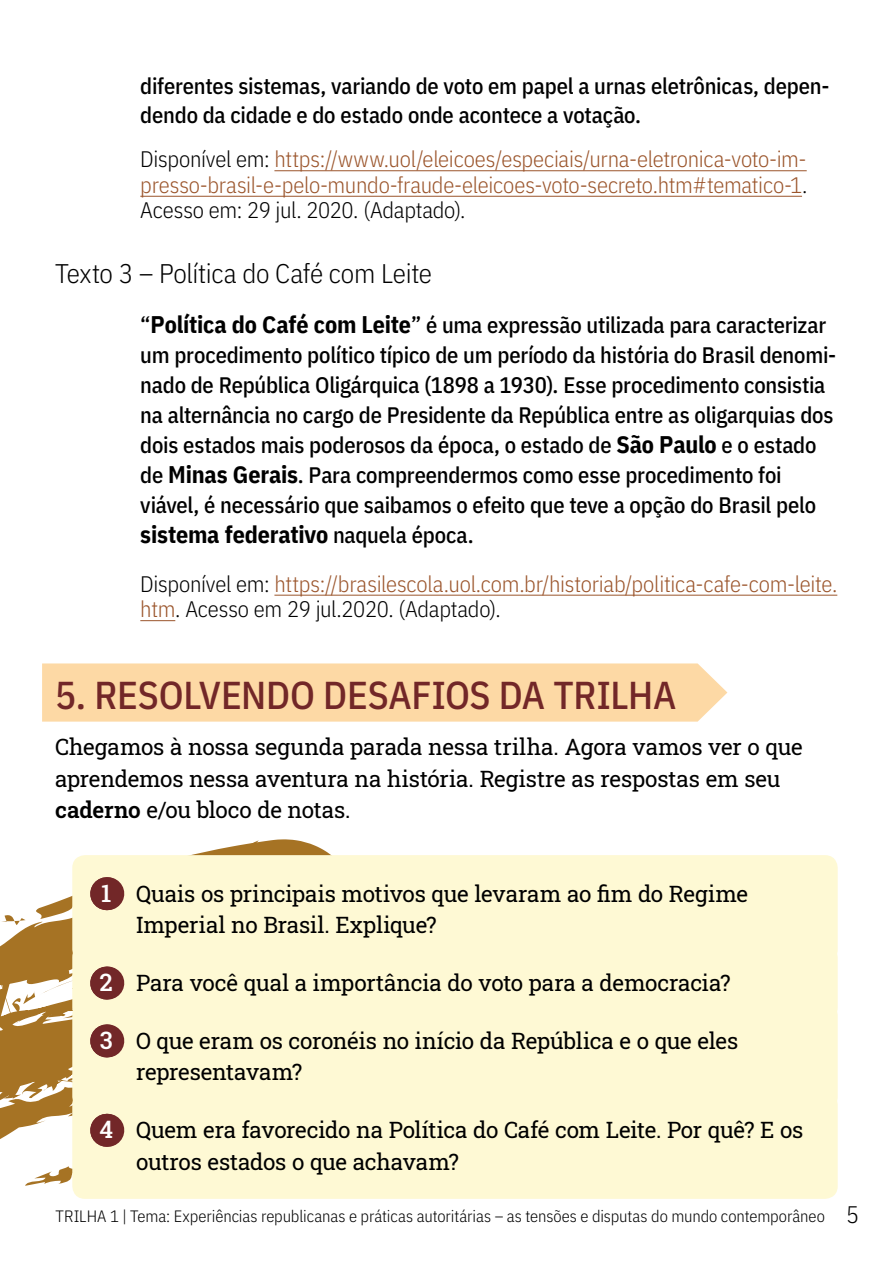
<style>
.page{position:relative;width:893px;height:1263px;background:#fff}
.page>*{position:absolute;margin:0;border:0;box-sizing:border-box;transform-origin:0 0}
.Etapa{font:500 39px "IBM Plex Sans Cond";letter-spacing:-.005em;color:#722728}
.Texto_1{font:300 27px "IBM Plex Sans Cond";letter-spacing:-.01em;color:#000}
.Texto___Retirado{font:700 24px "IBM Plex Sans Cond";letter-spacing:-.01em;color:#000}
.Texto___Retirado-2{font:500 22.5px/30px "IBM Plex Sans Cond";letter-spacing:-.01em;color:#000}
.Texto_normal{font:22.5px/31.5px "Roboto Slab";letter-spacing:-.01em;color:#000}
.Referência{font:300 22.5px/25.5px "IBM Plex Sans Cond";letter-spacing:-.01em;color:#9b552c;text-align:justify}
.t1{font:300 16.5px "IBM Plex Sans Cond";letter-spacing:-.005em;color:#000}
.s1{color:#000}
.s2{font-weight:700;font-size:24px}
.s3{font-weight:500;font-size:22.5px}
.s4{font-weight:600}
.s5{font-weight:500;font-size:24px;color:#fff}
.s6{font-size:24px}
</style>
<div class="page">
<svg style="left:25px;top:1166px;width:47px;height:20px"></svg>
<svg style="left:0;top:1057px;width:72px;height:82px;fill:#a67324"></svg>
<svg style="left:66px;top:1077px;width:6px;height:4px"></svg>
<hr style="left:274px;top:170px;width:533px;height:1px;background:#9b552c">
<hr style="left:140px;top:196px;width:662px;height:1px;background:#9b552c">
<hr style="left:274px;top:595px;width:563px;height:1px;background:#9b552c">
<hr style="left:140px;top:620px;width:35px;height:1px;background:#9b552c">
<div style="left:42px;top:663px;width:685px;height:59px;background:#fdd9a5"></div>
<div style="left:72px;top:855px;width:766px;height:107px;background:#fef9d4;border-radius:13px"></div>
<div style="left:72px;top:944px;width:766px;height:76px;background:#fef9d4;border-radius:13px"></div>
<div style="left:72px;top:1002px;width:766px;height:107px;background:#fef9d4;border-radius:13px"></div>
<svg style="left:0;top:839px;width:332px;height:218px"></svg>
<hr style="left:0;top:1024px;width:1px;height:33px;background:#722728">
<hr style="left:107px;top:1024px;width:1px;height:33px;background:#722728">
<div style="left:72px;top:1092px;width:766px;height:107px;background:#fef9d4;border-radius:13px"></div>
<svg style="left:43px;top:1088px;width:82px;height:59px"></svg>
<hr style="left:0;top:1114px;width:1px;height:33px;background:#722728">
<hr style="left:107px;top:1114px;width:1px;height:33px;background:#722728">
<p class="Texto___Retirado-2" style="left:140px;top:70px;width:691px;line-height:28.5px">diferentes sistemas, variando de voto em papel a urnas eletrônicas, depen&shy;dendo da cidade e do estado onde acontece a votação.</p>
<p class="Referência" style="left:140px;top:145px;width:668px"><span class="s1">Disponível em:</span> https://www.uol/eleicoes/especiais/urna-eletronica-voto-im&shy;presso-brasil-e-pelo-mundo-fraude-eleicoes-voto-secreto.htm#tematico-1<span class="s1">.<br>Acesso em: 29 jul. 2020. (Adaptado).</span></p>
<p class="Texto_1" style="left:55px;top:253px;width:378px">Texto 3 – Política do Café com Leite</p>
<p class="Texto___Retirado-2" style="left:140px;top:308px;width:697px">“<span class="s2">Política do Café com Leite</span>” é uma expressão utilizada para caracterizar um procedimento político típico de um período da história do Brasil denomi&shy;nado de República Oligárquica (1898 a 1930). Esse procedimento consistia na alternância no cargo de Presidente da República entre as oligarquias dos dois estados mais poderosos da época, o estado de <span class="s2">São Paulo</span> e o estado de <span class="s2">Minas Gerais</span>. Para compreendermos como esse procedimento foi viável, é necessário que saibamos o efeito que teve a opção do Brasil pelo</p>
<p class="Texto___Retirado" style="left:140px;top:515px;width:335px">sistema federativo <span class="s3">naquela época.</span></p>
<p class="Referência" style="left:140px;top:569px;width:698px"><span class="s1">Disponível em:</span> https://brasilescola.uol.com.br/historiab/politica-cafe-com-leite. htm<span class="s1">. Acesso em 29 jul.2020. (Adaptado).</span></p>
<p class="Etapa" style="left:55px;top:664px;width:623px">5. RESOLVENDO DESAFIOS DA TRILHA</p>
<p class="Texto_normal" style="left:55px;top:731px;width:749px">Chegamos à nossa segunda parada nessa trilha. Agora vamos ver o que aprendemos nessa aventura na história. Registre as respostas em seu <span class="s4">caderno</span> e/ou bloco de notas.</p>
<p class="Texto_normal" style="left:136px;top:877px;width:614px;text-indent:-35px"><span class="s5">1</span> Quais os principais motivos que levaram ao fim do Regime<br>Imperial no Brasil. Explique?</p>
<p class="Texto_normal" style="left:100px;top:966px;width:632px"><span class="s5">2</span> Para você qual a importância do voto para a democracia?</p>
<p class="Texto_normal" style="left:136px;top:1024px;width:604px;text-indent:-36px"><span class="s5">3</span> O que eram os coronéis no início da República e o que eles representavam?</p>
<p class="Texto_normal" style="left:136px;top:1114px;width:669px;text-indent:-37px"><span class="s5">4</span> Quem era favorecido na Política do Café com Leite. Por quê? E os outros estados o que achavam?</p>
<p class="t1" style="left:56px;top:1203px;width:805px">TRILHA 1 | Tema: Experiências republicanas e práticas autoritárias – as tensões e disputas do mundo contemporâneo <span class="s6">5</span></p>
</div>
